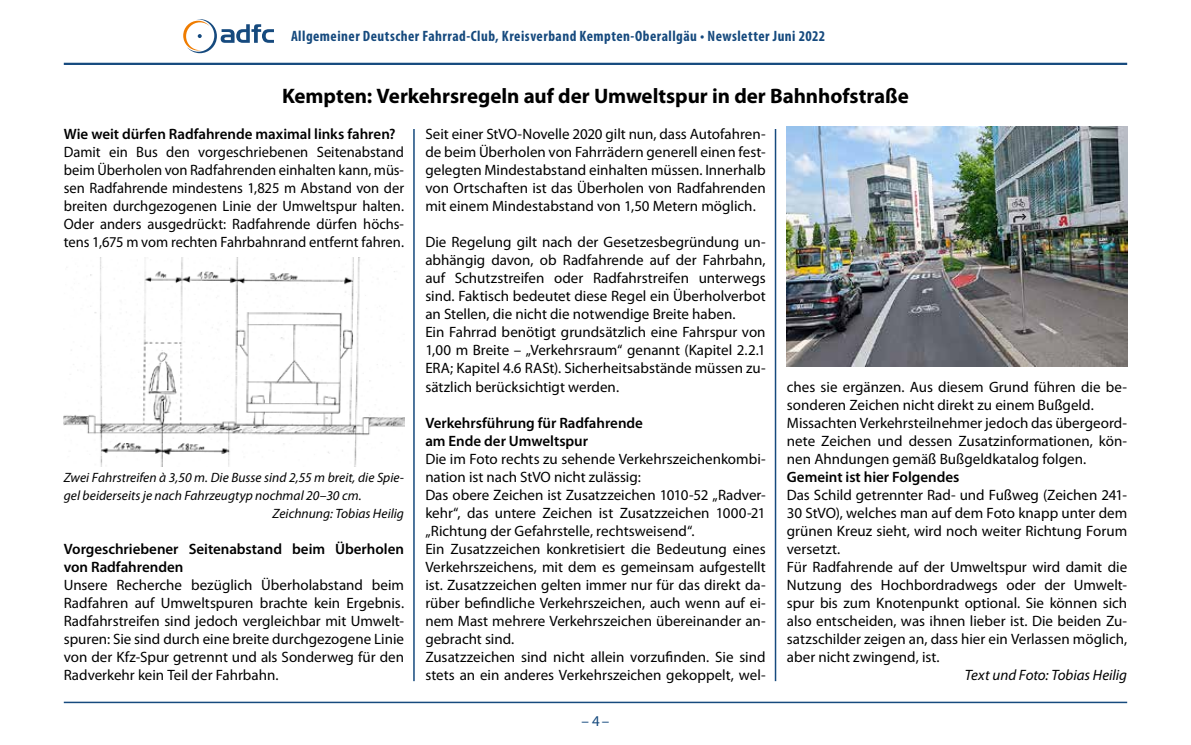
<style>
.page{position:relative;width:1191px;height:745px;background:#fff}
.page>*{position:absolute;margin:0;border:0;box-sizing:border-box;transform-origin:0 0}
.t1{font:700 21px "Myriad Pro";letter-spacing:-.005em;color:#000}
.t2{font:15px/18px "Myriad Pro";color:#000}
.t3{font:600 15px/18px "Myriad Pro";color:#000}
.t4{font:700 condensed 15px "Myriad Pro";letter-spacing:.03em;color:#164a7e}
.t5{font:italic 15px "Myriad Pro";color:#000}
.t6{font:15px "Myriad Pro";color:#164a7e}
.t7{font:italic 13.5px "Myriad Pro";color:#000}
</style>
<div class="page">
<hr style="left:64px;top:63px;width:1063px;height:2px;background:#164a7e">
<hr style="left:64px;top:701px;width:1063px;height:1px;background:#164a7e">
<svg style="left:183px;top:19px;width:91px;height:34px"></svg>
<hr style="left:413px;top:85px;width:2px;height:595px;background:#164a7e">
<hr style="left:774px;top:85px;width:2px;height:595px;background:#164a7e">
<div style="left:409px;top:79px;width:9px;height:50px;background:#fff"></div>
<div style="left:772px;top:79px;width:8px;height:50px;background:#fff"></div>
<img style="left:64px;top:258px;width:340px;height:208px">
<img style="left:787px;top:126px;width:340px;height:240px">
<p class="t4" style="left:291px;top:27px;width:535px">Allgemeiner Deutscher Fahrrad-Club, Kreisverband Kempten-Oberallgäu • Newsletter Juni 2022</p>
<h1 class="t1" style="left:282px;top:82px;width:628px">Kempten: Verkehrsregeln auf der Umweltspur in der Bahnhofstraße</h1>
<p class="t3" style="left:64px;top:125px;width:333px">Wie weit dürfen Radfahrende maximal links fahren?</p>
<p class="t2" style="left:64px;top:143px;width:342px;text-align:justify">Damit ein Bus den vorgeschriebenen Seitenabstand beim Überholen von Radfahrenden einhalten kann, müs&shy;sen Radfahrende mindestens 1,825 m Abstand von der breiten durchgezogenen Linie der Umweltspur halten.<br>Oder anders ausgedrückt: Radfahrende dürfen höchs&shy;tens 1,675 m vom rechten Fahrbahnrand entfernt fahren.</p>
<p class="t7" style="left:64px;top:468px;width:342px">Zwei Fahrstreifen à 3,50 m. Die Busse sind 2,55 m breit, die Spie-</p>
<p class="t7" style="left:64px;top:486px;width:299px">gel beiderseits je nach Fahrzeugtyp nochmal 20–30 cm.</p>
<p class="t7" style="left:272px;top:504px;width:133px">Zeichnung: Tobias Heilig</p>
<p class="t3" style="left:64px;top:539px;width:342px">Vorgeschriebener Seitenabstand beim Überholen von Radfahrenden</p>
<p class="t2" style="left:64px;top:575px;width:342px;text-align:justify">Unsere Recherche bezüglich Überholabstand beim Radfahren auf Umweltspuren brachte kein Ergebnis.<br>Radfahrstreifen sind jedoch vergleichbar mit Umwelt&shy;spuren: Sie sind durch eine breite durchgezogene Linie von der Kfz-Spur getrennt und als Sonderweg für den Radverkehr kein Teil der Fahrbahn.</p>
<p class="t2" style="left:425px;top:125px;width:342px;text-align:justify">Seit einer StVO-Novelle 2020 gilt nun, dass Autofahren&shy;de beim Überholen von Fahrrädern generell einen fest&shy;gelegten Mindestabstand einhalten müssen. Innerhalb von Ortschaften ist das Überholen von Radfahrenden mit einem Mindestabstand von 1,50 Metern möglich.</p>
<p class="t2" style="left:425px;top:233px;width:342px">Die Regelung gilt nach der Gesetzesbegründung un&shy;abhängig davon, ob Radfahrende auf der Fahrbahn, auf Schutzstreifen oder Radfahrstreifen unterwegs sind. Faktisch bedeutet diese Regel ein Überholverbot an Stellen, die nicht die notwendige Breite haben.<br>Ein Fahrrad benötigt grundsätzlich eine Fahrspur von 1,00 m Breite – „Verkehrsraum“ genannt (Kapitel 2.2.1<br>ERA; Kapitel 4.6 RASt). Sicherheitsabstände müssen zu&shy;sätzlich berücksichtigt werden.</p>
<p class="t3" style="left:425px;top:413px;width:219px">Verkehrsführung für Radfahrende am Ende der Umweltspur</p>
<p class="t2" style="left:425px;top:449px;width:342px">Die im Foto rechts zu sehende Verkehrszeichenkombi&shy;nation ist nach StVO nicht zulässig:<br>Das obere Zeichen ist Zusatzzeichen 1010-52 „Radver&shy;kehr“, das untere Zeichen ist Zusatzzeichen 1000-21 „Richtung der Gefahrstelle, rechtsweisend“.<br>Ein Zusatzzeichen konkretisiert die Bedeutung eines Verkehrszeichens, mit dem es gemeinsam aufgestellt ist. Zusatzzeichen gelten immer nur für das direkt da&shy;rüber befindliche Verkehrszeichen, auch wenn auf ei&shy;nem Mast mehrere Verkehrszeichen übereinander an&shy;gebracht sind.<br>Zusatzzeichen sind nicht allein vorzufinden. Sie sind stets an ein anderes Verkehrszeichen gekoppelt, wel-</p>
<p class="t6" style="left:581px;top:711px;width:29px">– 4–</p>
<p class="t2" style="left:787px;top:377px;width:342px">ches sie ergänzen. Aus diesem Grund führen die be&shy;sonderen Zeichen nicht direkt zu einem Bußgeld.<br>Missachten Verkehrsteilnehmer jedoch das übergeord&shy;nete Zeichen und dessen Zusatzinformationen, kön&shy;nen Ahndungen gemäß Bußgeldkatalog folgen.</p>
<p class="t3" style="left:787px;top:467px;width:174px">Gemeint ist hier Folgendes</p>
<p class="t2" style="left:787px;top:485px;width:342px">Das Schild getrennter Rad- und Fußweg (Zeichen 241- 30 StVO), welches man auf dem Foto knapp unter dem grünen Kreuz sieht, wird noch weiter Richtung Forum versetzt.<br>Für Radfahrende auf der Umweltspur wird damit die Nutzung des Hochbordradwegs oder der Umwelt&shy;spur bis zum Knotenpunkt optional. Sie können sich also entscheiden, was ihnen lieber ist. Die beiden Zu&shy;satzschilder zeigen an, dass hier ein Verlassen möglich, aber nicht zwingend, ist.</p>
<p class="t5" style="left:964px;top:665px;width:164px">Text und Foto: Tobias Heilig</p>
</div>
